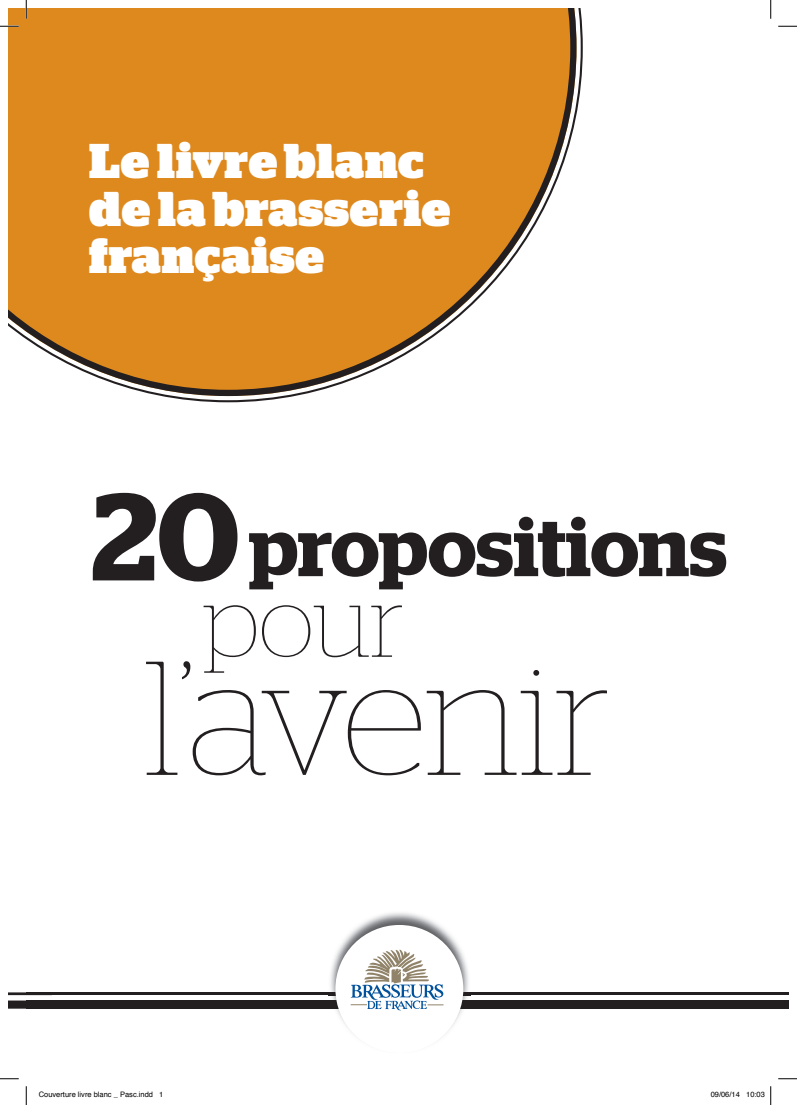
<style>
.page{position:relative;width:797px;height:1105px;background:#fff}
.page>*{position:absolute;margin:0;border:0;box-sizing:border-box;transform-origin:0 0}
.t1{font:100 161.75px "Stag";color:#231f20}
.t2{font:100 98.25px "Stag";color:#231f20}
.t3{font:600 81.62px "Stag";letter-spacing:-.005em;color:#231f20}
.t4{font:900 48.75px/47.5px "Stag";letter-spacing:.02em;color:#fff}
.t5{font:7.5px "Helvetica";color:#000}
.s1{font-size:123.5px}
</style>
<div class="page">
<svg style="left:9px;top:9px;width:567px;height:387px;background:#dd953c"></svg>
<hr style="left:26px;top:992px;width:762px;height:3px;background:#231f20">
<div style="left:26px;top:1000px;width:762px;height:9px;background:#231f20"></div>
<hr style="left:9px;top:992px;width:43px;height:3px;background:#231f20">
<div style="left:9px;top:1000px;width:43px;height:9px;background:#231f20"></div>
<img style="left:328px;top:913px;width:142px;height:122px">
<img style="left:328px;top:992px;width:142px;height:3px">
<div style="left:335px;top:925px;width:128px;height:128px;background:#fff;border-radius:50%"></div>
<svg style="left:351px;top:949px;width:92px;height:61px"></svg>
<svg style="left:0;top:25px;width:19px;height:2px"></svg>
<svg style="left:778px;top:25px;width:19px;height:2px"></svg>
<svg style="left:0;top:1078px;width:19px;height:1px"></svg>
<svg style="left:778px;top:1078px;width:19px;height:1px"></svg>
<svg style="left:25px;top:0;width:2px;height:19px"></svg>
<svg style="left:25px;top:1086px;width:2px;height:19px"></svg>
<svg style="left:770px;top:0;width:1px;height:19px"></svg>
<svg style="left:770px;top:1086px;width:1px;height:19px"></svg>
<h3 class="t4" style="left:89px;top:138px;width:362px">Le livre blanc de la brasserie française</h3>
<h3 class="t3" style="left:91px;top:499px;width:637px"><span class="s1">20</span>propositions</h3>
<h2 class="t2" style="left:203px;top:568px;width:203px">pour</h2>
<h1 class="t1" style="left:144px;top:629px;width:468px">l’avenir</h1>
<p class="t5" style="left:39px;top:1089px;width:126px">Couverture livre blanc _ Pasc.indd 1</p>
<p class="t5" style="left:710px;top:1089px;width:56px">09/06/14 10:03</p>
</div>
